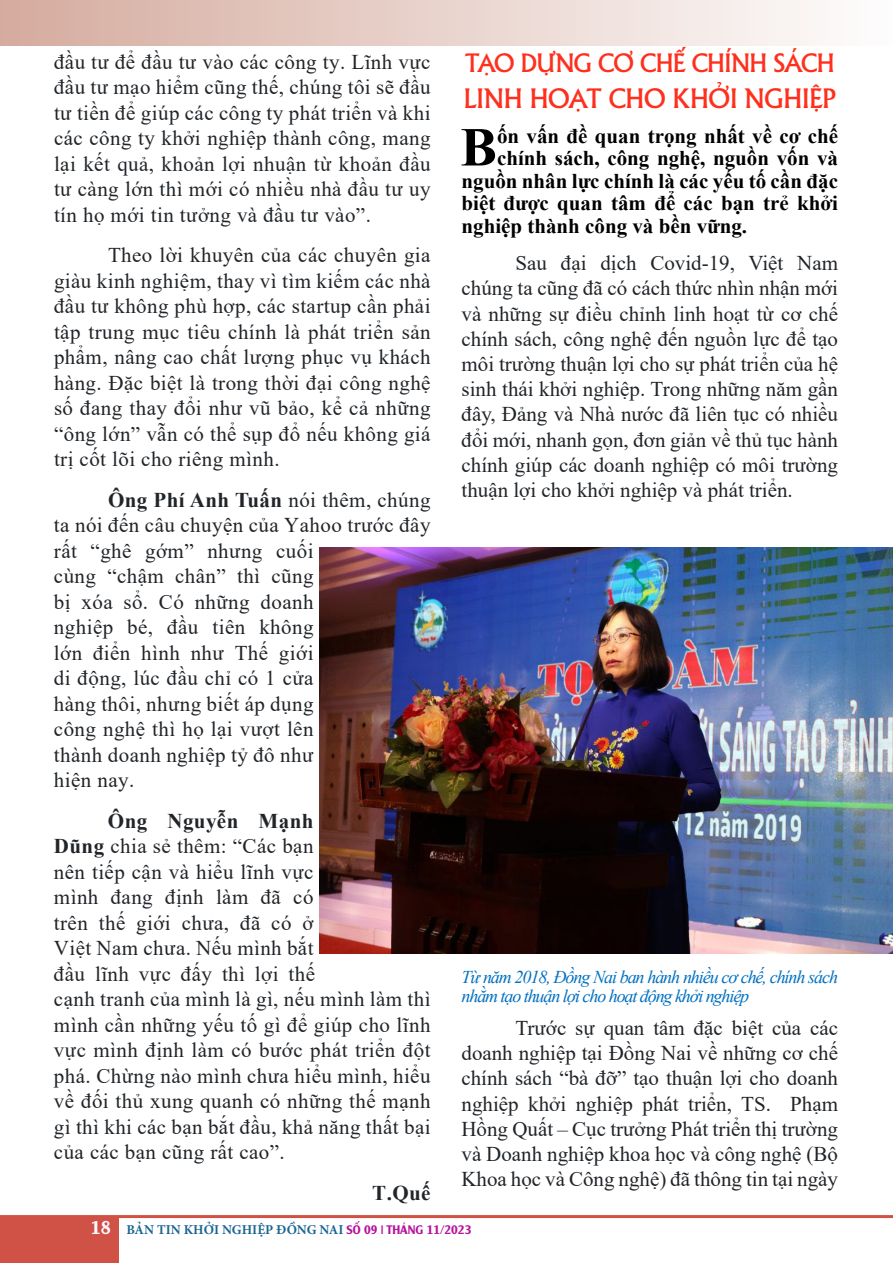
<style>
.page{position:relative;width:893px;height:1263px;background:#fff}
.page>*{position:absolute;margin:0;border:0;box-sizing:border-box;transform-origin:0 0}
.t1{font:700 55.05px "Times New Roman";color:#000}
.t2{font:28.5px "UTM Khuccamta";letter-spacing:-.03em;color:#ff2f1d}
.t3{font:27px "UTM Khuccamta";letter-spacing:-.045em;color:#ff2f1d}
.t4{font:21px/25.5px "Times New Roman";letter-spacing:.02em;color:#212529;text-align:justify}
.t5{font:700 21px "Times New Roman";color:#000}
.t6{font:700 21px "Times New Roman";color:#212529}
.t7{font:italic 18px/19.5px "Times New Roman";letter-spacing:-.06em;color:#0070c0}
.t8{font:700 13.5px "Minion Pro";color:#1b6591}
.s1{font-weight:700}
.s2{font-family:"UTM Alexander";font-weight:400;font-size:18px;color:#fff6ff}
.s3{font-family:"UTM Alexander";font-weight:400;font-size:12px;color:#b7139e}
</style>
<div class="page">
<div style="left:0;top:0;width:892px;height:46px;background:linear-gradient(to right,#d5ab9e,#fefdfd)"></div>
<hr style="left:0;top:1215px;width:893px;height:3px;background:#d15145">
<div style="left:0;top:1217px;width:118px;height:46px;background:#d05145"></div>
<img style="left:319px;top:547px;width:574px;height:407px">
<p class="t4" style="left:54px;top:48px;width:378px">đầu tư để đầu tư vào các công ty. Lĩnh vực đầu tư mạo hiểm cũng thế, chúng tôi sẽ đầu tư tiền để giúp các công ty phát triển và khi các công ty khởi nghiệp thành công, mang lại kết quả, khoản lợi nhuận từ khoản đầu tư càng lớn thì mới có nhiều nhà đầu tư uy tín họ mới tin tưởng và đầu tư vào”.</p>
<p class="t4" style="left:54px;top:242px;width:378px;text-indent:54px">Theo lời khuyên của các chuyên gia giàu kinh nghiệm, thay vì tìm kiếm các nhà đầu tư không phù hợp, các startup cần phải tập trung mục tiêu chính là phát triển sản phẩm, nâng cao chất lượng phục vụ khách hàng. Đặc biệt là trong thời đại công nghệ số đang thay đổi như vũ bảo, kể cả những “ông lớn” vẫn có thể sụp đổ nếu không giá trị cốt lõi cho riêng mình.</p>
<p class="t4" style="left:54px;top:486px;width:378px;text-align:left;text-indent:54px"><span class="s1">Ông Phí Anh Tuấn</span> nói thêm, chúng ta nói đến câu chuyện của Yahoo trước đây rất “ghê gớm” nhưng cuối<br>cùng “chậm chân” thì cũng<br>bị xóa sổ. Có những doanh<br>nghiệp bé, đầu tiên không<br>lớn điển hình như Thế giới<br>di động, lúc đầu chỉ có 1 cửa<br>hàng thôi, nhưng biết áp dụng<br>công nghệ thì họ lại vượt lên<br>thành doanh nghiệp tỷ đô như<br>hiện nay.</p>
<p class="t4" style="left:54px;top:807px;width:378px;text-align:left;text-indent:54px"><span class="s1">Ông Nguyễn Mạnh<br>Dũng</span> chia sẻ thêm: “Các bạn<br>nên tiếp cận và hiểu lĩnh vực<br>mình đang định làm đã có<br>trên thế giới chưa, đã có ở<br>Việt Nam chưa. Nếu mình bắt<br>đầu lĩnh vực đấy thì lợi thế<br>cạnh tranh của mình là gì, nếu mình làm thì mình cần những yếu tố gì để giúp cho lĩnh vực mình định làm có bước phát triển đột phá. Chừng nào mình chưa hiểu mình, hiểu về đối thủ xung quanh có những thế mạnh gì thì khi các bạn bắt đầu, khả năng thất bại của các bạn cũng rất cao”.</p>
<p class="t6" style="left:372px;top:1177px;width:60px">T.Quế</p>
<p class="t3" style="left:465px;top:45px;width:372px">TẠO DỰNG CƠ CHẾ CHÍNH SÁCH</p>
<h2 class="t2" style="left:463px;top:80px;width:374px">LINH HOẠT CHO KHỞI NGHIỆP</h2>
<h1 class="t1" style="left:460px;top:107px;width:38px">B</h1>
<p class="t5" style="left:497px;top:121px;width:342px">ốn vấn đề quan trọng nhất về cơ chế</p>
<p class="t5" style="left:497px;top:143px;width:342px">chính sách, công nghệ, nguồn vốn và</p>
<p class="t5" style="left:461px;top:166px;width:378px">nguồn nhân lực chính là các yếu tố cần đặc</p>
<p class="t5" style="left:461px;top:188px;width:378px">biệt được quan tâm để các bạn trẻ khởi</p>
<p class="t5" style="left:461px;top:211px;width:287px">nghiệp thành công và bền vững.</p>
<p class="t4" style="left:461px;top:250px;width:378px;text-indent:54px">Sau đại dịch Covid-19, Việt Nam chúng ta cũng đã có cách thức nhìn nhận mới và những sự điều chỉnh linh hoạt từ cơ chế chính sách, công nghệ đến nguồn lực để tạo môi trường thuận lợi cho sự phát triển của hệ sinh thái khởi nghiệp. Trong những năm gần đây, Đảng và Nhà nước đã liên tục có nhiều đổi mới, nhanh gọn, đơn giản về thủ tục hành chính giúp các doanh nghiệp có môi trường thuận lợi cho khởi nghiệp và phát triển.</p>
<p class="t7" style="left:461px;top:966px;width:378px">Từ năm 2018, Đồng Nai ban hành nhiều cơ chế, chính sách nhằm tạo thuận lợi cho hoạt động khởi nghiệp</p>
<p class="t4" style="left:461px;top:1015px;width:378px;text-indent:54px">Trước sự quan tâm đặc biệt của các doanh nghiệp tại Đồng Nai về những cơ chế chính sách “bà đỡ” tạo thuận lợi cho doanh nghiệp khởi nghiệp phát triển, TS. Phạm Hồng Quất – Cục trưởng Phát triển thị trường và Doanh nghiệp khoa học và công nghệ (Bộ Khoa học và Công nghệ) đã thông tin tại ngày</p>
<p class="t8" style="left:91px;top:1220px;width:382px"><span class="s2">18</span> BẢN TIN KHỞI NGHIỆP ĐỒNG NAI <span class="s3">SỐ 09 | THÁNG 11/2023</span></p>
</div>
